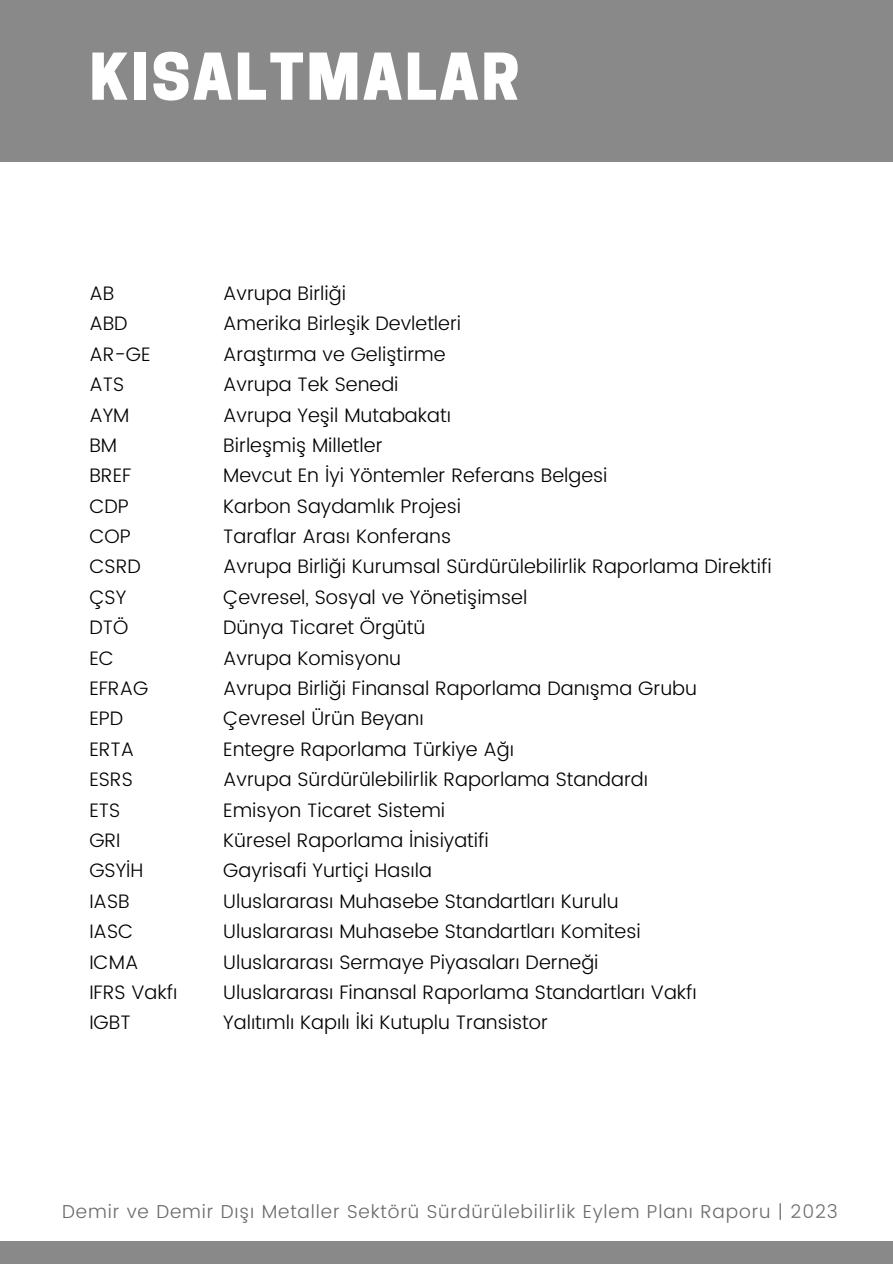
<style>
.page{position:relative;width:893px;height:1264px;background:#fff}
.page>*{position:absolute;margin:0;border:0;box-sizing:border-box;transform-origin:0 0}
.t1{font:800 60.45px "Cooper Hewitt";letter-spacing:.04em;color:#fff}
.t2{font:300 19.5px "Poppins";color:#000}
.t3{font:300 18.75px "Poppins";letter-spacing:.045em;color:#6b6b6b}
</style>
<div class="page">
<div style="left:0;top:0;width:892px;height:162px;background:#89898a"></div>
<div style="left:0;top:1241px;width:892px;height:22px;background:#89898a"></div>
<p class="t1" style="left:89px;top:54px;width:432px">KISALTMALAR</p>
<p class="t2" style="left:89px;top:282px;width:26px">AB</p>
<p class="t2" style="left:89px;top:312px;width:40px">ABD</p>
<p class="t2" style="left:89px;top:342px;width:63px">AR-GE</p>
<p class="t2" style="left:89px;top:373px;width:36px">ATS</p>
<p class="t2" style="left:89px;top:403px;width:42px">AYM</p>
<p class="t2" style="left:89px;top:434px;width:29px">BM</p>
<p class="t2" style="left:89px;top:464px;width:43px">BREF</p>
<p class="t2" style="left:89px;top:494px;width:41px">CDP</p>
<p class="t2" style="left:89px;top:525px;width:43px">COP</p>
<p class="t2" style="left:89px;top:555px;width:53px">CSRD</p>
<p class="t2" style="left:89px;top:585px;width:38px">ÇSY</p>
<p class="t2" style="left:89px;top:616px;width:40px">DTÖ</p>
<p class="t2" style="left:89px;top:646px;width:26px">EC</p>
<p class="t2" style="left:89px;top:677px;width:60px">EFRAG</p>
<p class="t2" style="left:89px;top:707px;width:35px">EPD</p>
<p class="t2" style="left:89px;top:737px;width:46px">ERTA</p>
<p class="t2" style="left:89px;top:768px;width:45px">ESRS</p>
<p class="t2" style="left:89px;top:798px;width:32px">ETS</p>
<p class="t2" style="left:89px;top:828px;width:33px">GRI</p>
<p class="t2" style="left:89px;top:859px;width:56px">GSYİH</p>
<p class="t2" style="left:89px;top:889px;width:42px">IASB</p>
<p class="t2" style="left:89px;top:920px;width:45px">IASC</p>
<p class="t2" style="left:89px;top:950px;width:51px">ICMA</p>
<p class="t2" style="left:89px;top:980px;width:90px">IFRS Vakfı</p>
<p class="t2" style="left:89px;top:1011px;width:43px">IGBT</p>
<p class="t2" style="left:223px;top:282px;width:124px">Avrupa Birliği</p>
<p class="t2" style="left:223px;top:312px;width:239px">Amerika Birleşik Devletleri</p>
<p class="t2" style="left:223px;top:342px;width:224px">Araştırma ve Geliştirme</p>
<p class="t2" style="left:223px;top:373px;width:177px">Avrupa Tek Senedi</p>
<p class="t2" style="left:223px;top:403px;width:229px">Avrupa Yeşil Mutabakatı</p>
<p class="t2" style="left:223px;top:434px;width:161px">Birleşmiş Milletler</p>
<p class="t2" style="left:223px;top:464px;width:386px">Mevcut En İyi Yöntemler Referans Belgesi</p>
<p class="t2" style="left:223px;top:494px;width:239px">Karbon Saydamlık Projesi</p>
<p class="t2" style="left:223px;top:525px;width:229px">Taraflar Arası Konferans</p>
<p class="t2" style="left:223px;top:555px;width:550px">Avrupa Birliği Kurumsal Sürdürülebilirlik Raporlama Direktifi</p>
<p class="t2" style="left:223px;top:585px;width:305px">Çevresel, Sosyal ve Yönetişimsel</p>
<p class="t2" style="left:223px;top:616px;width:203px">Dünya Ticaret Örgütü</p>
<p class="t2" style="left:223px;top:646px;width:179px">Avrupa Komisyonu</p>
<p class="t2" style="left:223px;top:677px;width:475px">Avrupa Birliği Finansal Raporlama Danışma Grubu</p>
<p class="t2" style="left:223px;top:707px;width:202px">Çevresel Ürün Beyanı</p>
<p class="t2" style="left:223px;top:737px;width:292px">Entegre Raporlama Türkiye Ağı</p>
<p class="t2" style="left:223px;top:768px;width:426px">Avrupa Sürdürülebilirlik Raporlama Standardı</p>
<p class="t2" style="left:223px;top:798px;width:223px">Emisyon Ticaret Sistemi</p>
<p class="t2" style="left:223px;top:828px;width:267px">Küresel Raporlama İnisiyatifi</p>
<p class="t2" style="left:223px;top:859px;width:210px">Gayrisafi Yurtiçi Hasıla</p>
<p class="t2" style="left:223px;top:889px;width:397px">Uluslararası Muhasebe Standartları Kurulu</p>
<p class="t2" style="left:223px;top:920px;width:419px">Uluslararası Muhasebe Standartları Komitesi</p>
<p class="t2" style="left:223px;top:950px;width:377px">Uluslararası Sermaye Piyasaları Derneği</p>
<p class="t2" style="left:223px;top:980px;width:475px">Uluslararası Finansal Raporlama Standartları Vakfı</p>
<p class="t2" style="left:223px;top:1011px;width:326px">Yalıtımlı Kapılı İki Kutuplu Transistor</p>
<p class="t3" style="left:62px;top:1200px;width:777px">Demir ve Demir Dışı Metaller Sektörü Sürdürülebilirlik Eylem Planı Raporu | 2023</p>
</div>
